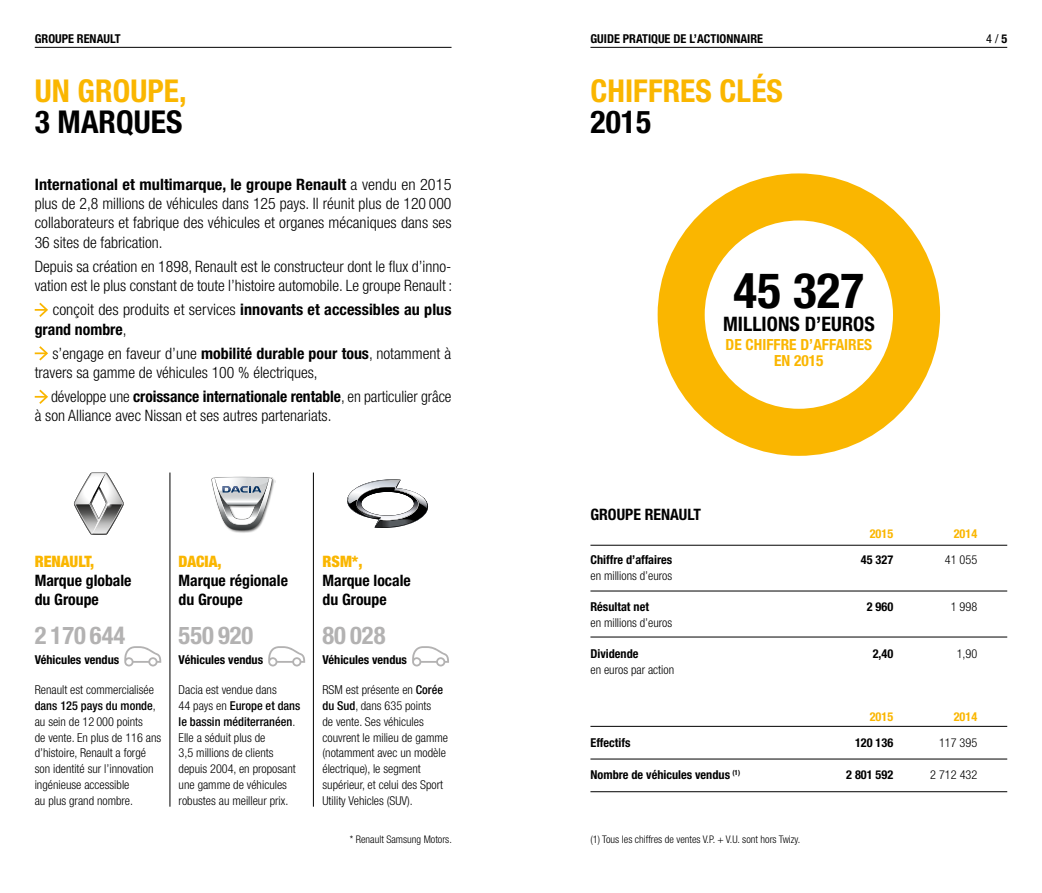
<style>
.page{position:relative;width:1042px;height:893px;background:#fff}
.page>*{position:absolute;margin:0;border:0;box-sizing:border-box;transform-origin:0 0}
.t1{font:700 condensed 49.18px "Helvetica Neue LT Std";color:#000}
.t2{font:700 condensed 31.5px "Helvetica Neue LT Std";letter-spacing:.005em;color:#fab600}
.t3{font:700 condensed 31.5px "Helvetica Neue LT Std";letter-spacing:.005em;color:#000}
.t4{font:700 condensed 24.5px "Helvetica Neue LT Std";color:#b3b2b2}
.t5{font:700 condensed 19.95px "Helvetica Neue LT Std";letter-spacing:.005em;color:#000}
.t6{font:300 condensed 15.75px/19.2px "Helvetica Neue LT Std";color:#000}
.t7{font:700 condensed 15.75px/19.2px "Helvetica Neue LT Std";color:#000}
.t8{font:900 condensed 15.75px "Helvetica Neue LT Std";color:#fab600}
.t9{font:700 condensed 15.4px/16.6px "Helvetica Neue LT Std";letter-spacing:.005em;color:#fab600;text-align:center}
.t10{font:300 condensed 12.25px/15.8px "Helvetica Neue LT Std";color:#000}
.t11{font:700 condensed 12.25px "Helvetica Neue LT Std";color:#000}
.t12{font:700 condensed 12.25px "Helvetica Neue LT Std";color:#fab600}
.t13{font:condensed 12.25px "Helvetica Neue LT Std";color:#000}
.t14{font:300 condensed 10.5px "Helvetica Neue LT Std";color:#000}
.s1{font-weight:700}
.s2{font-weight:300}
.s3{font-weight:500}
</style>
<div class="page">
<hr style="left:35px;top:47px;width:416px;height:1px;background:#000">
<hr style="left:590px;top:47px;width:417px;height:1px;background:#000">
<svg style="left:35px;top:302px;width:13px;height:15px"></svg>
<svg style="left:35px;top:346px;width:13px;height:15px"></svg>
<svg style="left:35px;top:389px;width:13px;height:15px"></svg>
<div style="left:657px;top:173px;width:283px;height:283px;background:#fab600;border-radius:50%"></div>
<div style="left:705px;top:220px;width:188px;height:189px;background:#fff;border-radius:50%"></div>
<hr style="left:590px;top:591px;width:417px;height:1px;background:#000">
<hr style="left:590px;top:637px;width:417px;height:1px;background:#000">
<hr style="left:590px;top:545px;width:417px;height:1px;background:#000">
<hr style="left:590px;top:726px;width:417px;height:1px;background:#000">
<hr style="left:590px;top:759px;width:417px;height:1px;background:#000">
<hr style="left:590px;top:791px;width:417px;height:1px;background:#000">
<svg style="left:74px;top:472px;width:50px;height:63px"></svg>
<img style="left:230px;top:476px;width:46px;height:57px">
<svg style="left:211px;top:477px;width:61px;height:53px"></svg>
<svg style="left:347px;top:479px;width:81px;height:49px"></svg>
<hr style="left:170px;top:472px;width:1px;height:335px;background:#000">
<hr style="left:313px;top:472px;width:1px;height:335px;background:#000">
<svg style="left:124px;top:646px;width:37px;height:20px"></svg>
<svg style="left:268px;top:646px;width:37px;height:20px"></svg>
<svg style="left:412px;top:646px;width:37px;height:20px"></svg>
<p class="t11" style="left:35px;top:32px;width:87px">GROUPE RENAULT</p>
<p class="t11" style="left:590px;top:32px;width:174px">GUIDE PRATIQUE DE L’ACTIONNAIRE</p>
<p class="t13" style="left:986px;top:32px;width:23px">4 / <span class="s1">5</span></p>
<h2 class="t2" style="left:35px;top:72px;width:153px">UN GROUPE,</h2>
<h2 class="t3" style="left:35px;top:103px;width:149px">3 MARQUES</h2>
<p class="t6" style="left:35px;top:175px;width:418px;text-align:justify"><span class="s1">International et multimarque, le groupe Renault</span> a vendu en 2015 plus de 2,8 millions de véhicules dans 125 pays. Il réunit plus de 120 000 collaborateurs et fabrique des véhicules et organes mécaniques dans ses 36 sites de fabrication.</p>
<p class="t6" style="left:35px;top:256px;width:419px">Depuis sa création en 1898, Renault est le constructeur dont le flux d’inno&shy;vation est le plus constant de toute l’histoire automobile. Le groupe Renault :</p>
<p class="t7" style="left:35px;top:300px;width:418px;text-indent:18px"><span class="s2">conçoit des produits et services</span> innovants et accessibles au plus grand nombre<span class="s2">,</span></p>
<p class="t6" style="left:35px;top:343px;width:418px;text-indent:18px">s’engage en faveur d’une <span class="s1">mobilité durable pour tous</span>, notamment à travers sa gamme de véhicules 100 % électriques,</p>
<p class="t6" style="left:35px;top:387px;width:418px;text-indent:16px">développe une <span class="s1">croissance internationale rentable</span>, en particulier grâce à son Alliance avec Nissan et ses autres partenariats.</p>
<p class="t8" style="left:35px;top:552px;width:61px">RENAULT,</p>
<p class="t7" style="left:35px;top:571px;width:98px">Marque globale du Groupe</p>
<h3 class="t4" style="left:35px;top:621px;width:92px">2 170 644</h3>
<p class="t11" style="left:35px;top:652px;width:86px">Véhicules vendus</p>
<p class="t10" style="left:35px;top:682px;width:128px">Renault est commercialisée <span class="s3">dans 125 pays du monde</span>, au sein de 12 000 points<br>de vente. En plus de 116 ans d’histoire, Renault a forgé son identité sur l’innovation ingénieuse accessible<br>au plus grand nombre.</p>
<p class="t8" style="left:179px;top:552px;width:44px">DACIA,</p>
<p class="t7" style="left:179px;top:571px;width:111px">Marque régionale du Groupe</p>
<h3 class="t4" style="left:179px;top:621px;width:76px">550 920</h3>
<p class="t11" style="left:179px;top:652px;width:86px">Véhicules vendus</p>
<p class="t10" style="left:179px;top:682px;width:123px">Dacia est vendue dans<br>44 pays en <span class="s3">Europe et dans le bassin méditerranéen</span>.<br>Elle a séduit plus de<br>3,5 millions de clients depuis 2004, en proposant une gamme de véhicules robustes au meilleur prix.</p>
<p class="t8" style="left:322px;top:552px;width:41px">RSM*,</p>
<p class="t7" style="left:322px;top:571px;width:90px">Marque locale du Groupe</p>
<h3 class="t4" style="left:322px;top:621px;width:64px">80 028</h3>
<p class="t11" style="left:322px;top:652px;width:86px">Véhicules vendus</p>
<p class="t10" style="left:322px;top:682px;width:127px">RSM est présente en <span class="s3">Corée du Sud</span>, dans 635 points<br>de vente. Ses véhicules couvrent le milieu de gamme (notamment avec un modèle électrique), le segment supérieur, et celui des Sport<br>Utility Vehicles (SUV).</p>
<p class="t14" style="left:350px;top:834px;width:104px">* Renault Samsung Motors.</p>
<h2 class="t2" style="left:590px;top:72px;width:194px">CHIFFRES CLÉS</h2>
<h2 class="t3" style="left:590px;top:103px;width:62px">2015</h2>
<h1 class="t1" style="left:733px;top:261px;width:132px">45 327</h1>
<h3 class="t5" style="left:723px;top:311px;width:153px">MILLIONS D’EUROS</h3>
<p class="t9" style="left:725px;top:336px;width:148px">DE CHIFFRE D’AFFAIRES<br>EN 2015</p>
<p class="t7" style="left:590px;top:504px;width:112px">GROUPE RENAULT</p>
<p class="t12" style="left:870px;top:526px;width:25px">2015</p>
<p class="t12" style="left:954px;top:526px;width:25px">2014</p>
<p class="t11" style="left:590px;top:552px;width:83px">Chiffre d’affaires</p>
<p class="t11" style="left:861px;top:552px;width:34px">45 327</p>
<p class="t10" style="left:945px;top:552px;width:34px">41 055</p>
<p class="t10" style="left:590px;top:567px;width:83px">en millions d’euros</p>
<p class="t11" style="left:590px;top:599px;width:60px">Résultat net</p>
<p class="t11" style="left:867px;top:599px;width:28px">2 960</p>
<p class="t10" style="left:951px;top:599px;width:28px">1 998</p>
<p class="t10" style="left:590px;top:615px;width:83px">en millions d’euros</p>
<p class="t11" style="left:590px;top:647px;width:50px">Dividende</p>
<p class="t11" style="left:872px;top:647px;width:22px">2,40</p>
<p class="t10" style="left:956px;top:646px;width:22px">1,90</p>
<p class="t10" style="left:590px;top:662px;width:85px">en euros par action</p>
<p class="t12" style="left:870px;top:710px;width:25px">2015</p>
<p class="t12" style="left:954px;top:710px;width:25px">2014</p>
<p class="t11" style="left:590px;top:735px;width:42px">Effectifs</p>
<p class="t11" style="left:855px;top:735px;width:40px">120 136</p>
<p class="t10" style="left:939px;top:735px;width:40px">117 395</p>
<p class="t11" style="left:590px;top:767px;width:151px">Nombre de véhicules vendus <sup>(1)</sup></p>
<p class="t11" style="left:846px;top:767px;width:49px">2 801 592</p>
<p class="t10" style="left:930px;top:766px;width:49px">2 712 432</p>
<p class="t14" style="left:590px;top:834px;width:211px">(1) Tous les chiffres de ventes V.P. + V.U. sont hors Twizy.</p>
</div>
